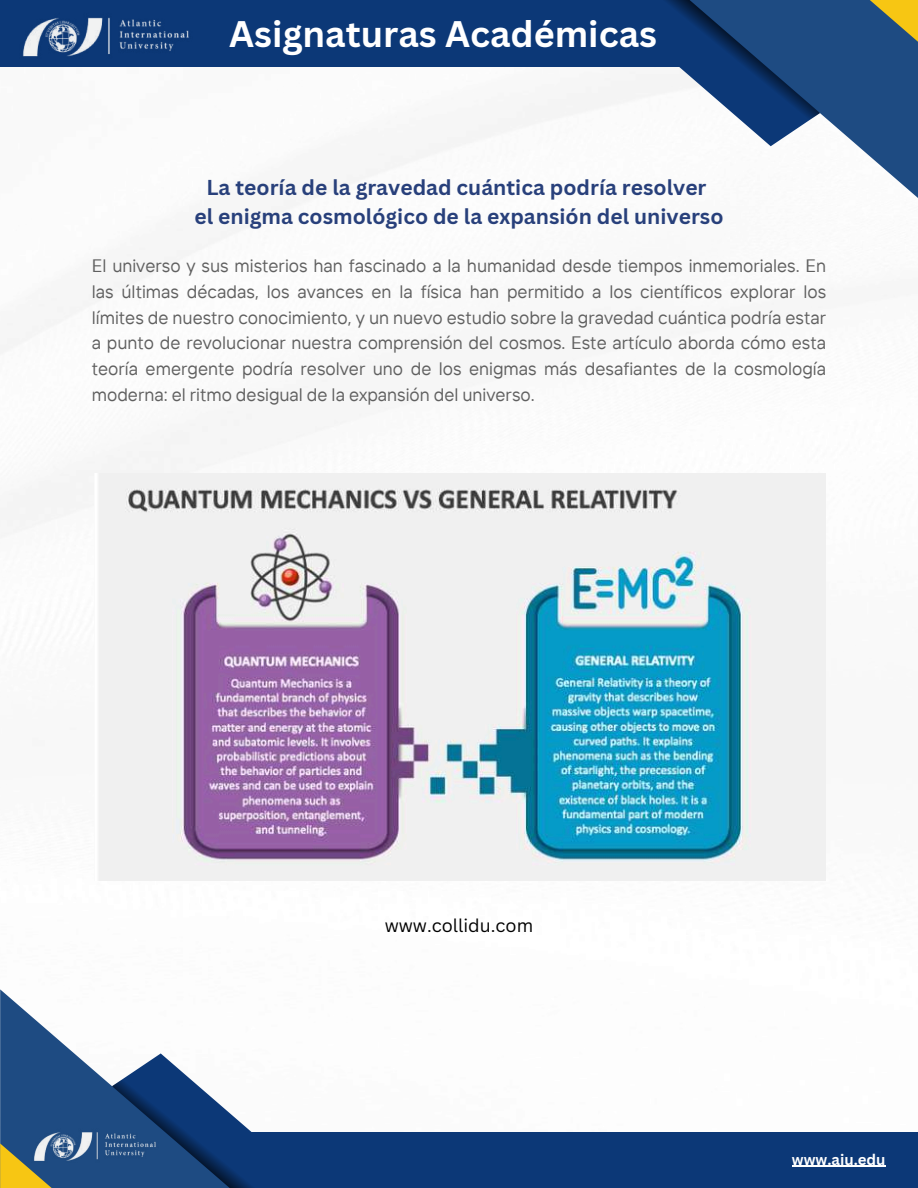
<style>
.page{position:relative;width:918px;height:1188px;background:#fff}
.page>*{position:absolute;margin:0;border:0;box-sizing:border-box;transform-origin:0 0}
.t1{font:700 36px "Canva Sans";color:#fff}
.t2{font:700 24px "Canva Sans";color:#fff}
.t3{font:700 21px/29.2px "Canva Sans";color:#28407b;text-align:center}
.t4{font:18px/25.8px "TT Interphases";color:#606060;text-align:justify}
.t5{font:18px "Canva Sans";color:#000}
.t6{font:700 15px "Canva Sans";color:#fff}
</style>
<div class="page">
<img style="left:0;top:66px;width:895px;height:815px">
<div style="left:0;top:0;width:699px;height:66px;background:#0c3877"></div>
<svg style="left:648px;top:0;width:270px;height:211px"></svg>
<svg style="left:828px;top:0;width:90px;height:55px;background:#4a646b"></svg>
<svg style="left:560px;top:0;width:260px;height:146px"></svg>
<img style="left:20px;top:17px;width:172px;height:50px">
<div style="left:175px;top:1132px;width:743px;height:56px;background:#0c3877"></div>
<svg style="left:0;top:989px;width:112px;height:199px;fill:#1e4b82"></svg>
<svg style="left:0;top:1143px;width:104px;height:45px;background:#757c55"></svg>
<svg style="left:112px;top:1053px;width:140px;height:135px"></svg>
<img style="left:31px;top:1124px;width:127px;height:44px">
<hr style="left:792px;top:1166px;width:94px;height:1px;background:#fff">
<img style="left:95px;top:474px;width:731px;height:406px">
<h2 class="t2" style="left:331px;top:8px;width:296px">AIU Student Publications</h2>
<h1 class="t1" style="left:229px;top:9px;width:429px">Asignaturas Académicas</h1>
<p class="t3" style="left:194px;top:172px;width:531px">La teoría de la gravedad cuántica podría resolver<br>el enigma cosmológico de la expansión del universo</p>
<p class="t4" style="left:92px;top:252px;width:736px">El universo y sus misterios han fascinado a la humanidad desde tiempos inmemoriales. En las últimas décadas, los avances en la física han permitido a los científicos explorar los límites de nuestro conocimiento, y un nuevo estudio sobre la gravedad cuántica podría estar a punto de revolucionar nuestra comprensión del cosmos. Este artículo aborda cómo esta teoría emergente podría resolver uno de los enigmas más desafiantes de la cosmología moderna: el ritmo desigual de la expansión del universo.</p>
<p class="t5" style="left:385px;top:913px;width:150px">www.collidu.com</p>
<p class="t6" style="left:792px;top:1149px;width:95px">www.aiu.edu</p>
</div>
